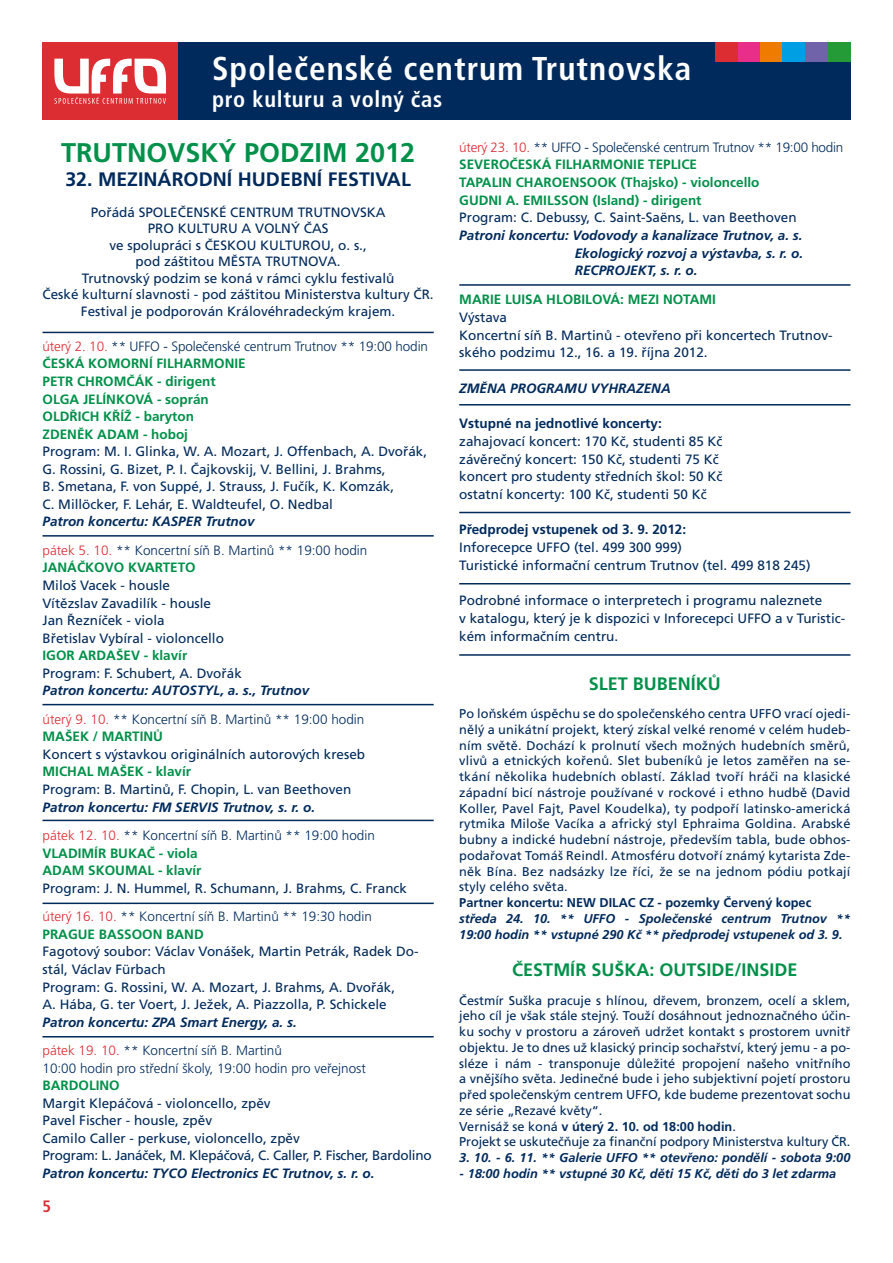
<style>
.page{position:relative;width:893px;height:1263px;background:#fff}
.page>*{position:absolute;margin:0;border:0;box-sizing:border-box;transform-origin:0 0}
.t1{font:700 condensed 33px "Frutiger CE";letter-spacing:.03em;color:#fff}
.t2{font:700 27px "Frutiger CE";color:#009049}
.t3{font:700 condensed 22.5px "Frutiger CE";letter-spacing:.03em;color:#fff}
.t4{font:700 19.5px "Frutiger CE";color:#002a5b}
.t5{font:700 18px "Frutiger CE";color:#009049}
.t6{font:700 condensed 16.5px "Frutiger CE";color:#dc2d33}
.t7{font:13.5px/17.5px "Frutiger CE";color:#002a5b}
.t8{font:700 13.5px/17.5px "Frutiger CE";color:#009049}
.t9{font:italic 700 13.5px/28.7px "Frutiger CE";color:#002a5b}
.t10{font:300 13.5px/28.7px "Frutiger CE";color:#002a5b}
.t11{font:700 13.5px "Frutiger CE";color:#002a5b}
.t12{font:12.75px/15.8px "Frutiger CE";color:#002a5b;text-align:justify}
.t13{font:italic 700 12.75px/15.8px "Frutiger CE";color:#002a5b}
.t14{font:700 12.75px "Frutiger CE";color:#002a5b}
.s1{font-weight:300;color:#dc2d33}
.s2{font-weight:300;color:#002a5b}
.s3{font-weight:700;font-style:italic}
.s4{color:#dc2d33}
.s5{font-weight:300;font-style:normal;color:#dc2d33}
.s6{font-weight:300;font-style:normal}
.s7{font-weight:300}
.s8{font-weight:700}
</style>
<div class="page">
<div style="left:178px;top:43px;width:672px;height:77px;background:#002a5b"></div>
<div style="left:43px;top:43px;width:135px;height:77px;background:#dc2d33"></div>
<div style="left:715px;top:43px;width:23px;height:19px;background:#dc2d33"></div>
<div style="left:738px;top:43px;width:22px;height:19px;background:#e82e89"></div>
<div style="left:760px;top:43px;width:23px;height:19px;background:#ef7c00"></div>
<div style="left:783px;top:43px;width:22px;height:19px;background:#009ee3"></div>
<div style="left:805px;top:43px;width:23px;height:19px;background:#7163a9"></div>
<div style="left:828px;top:43px;width:22px;height:19px;background:#249b37"></div>
<svg style="left:54px;top:59px;width:112px;height:45px"></svg>
<hr style="left:43px;top:332px;width:391px;height:1px;background:#002a5b">
<hr style="left:43px;top:535px;width:391px;height:2px;background:#002a5b">
<hr style="left:459px;top:284px;width:391px;height:2px;background:#002a5b">
<hr style="left:43px;top:902px;width:391px;height:2px;background:#002a5b">
<hr style="left:42px;top:704px;width:392px;height:1px;background:#002a5b">
<hr style="left:459px;top:369px;width:391px;height:2px;background:#002a5b">
<hr style="left:42px;top:820px;width:392px;height:1px;background:#002a5b">
<hr style="left:42px;top:1036px;width:392px;height:1px;background:#002a5b">
<hr style="left:459px;top:404px;width:391px;height:1px;background:#002a5b">
<hr style="left:459px;top:512px;width:391px;height:1px;background:#002a5b">
<hr style="left:459px;top:583px;width:391px;height:1px;background:#002a5b">
<hr style="left:459px;top:654px;width:391px;height:2px;background:#002a5b">
<h1 class="t1" style="left:212px;top:50px;width:481px">Společenské centrum Trutnovska</h1>
<h3 class="t3" style="left:212px;top:86px;width:232px">pro kulturu a volný čas</h3>
<h2 class="t2" style="left:61px;top:139px;width:356px">TRUTNOVSKÝ PODZIM 2012</h2>
<h3 class="t4" style="left:65px;top:169px;width:347px">32. MEZINÁRODNÍ HUDEBNÍ FESTIVAL</h3>
<p class="t7" style="left:43px;top:204px;width:393px;line-height:16.5px;text-align:center">Pořádá SPOLEČENSKÉ CENTRUM TRUTNOVSKA<br>PRO KULTURU A VOLNÝ ČAS<br>ve spolupráci s ČESKOU KULTUROU, o. s.,<br>pod záštitou MĚSTA TRUTNOVA.<br>Trutnovský podzim se koná v rámci cyklu festivalů<br>České kulturní slavnosti - pod záštitou Ministerstva kultury ČR.<br>Festival je podporován Královéhradeckým krajem.</p>
<p class="t8" style="left:43px;top:338px;width:387px"><span class="s1">úterý 2. 10.</span> <span class="s2">** UFFO - Společenské centrum Trutnov ** 19:00 hodin<br></span>ČESKÁ KOMORNÍ FILHARMONIE<br>PETR CHROMČÁK - dirigent<br>OLGA JELÍNKOVÁ - soprán<br>OLDŘICH KŘÍŽ - baryton<br>ZDENĚK ADAM - hoboj</p>
<p class="t7" style="left:43px;top:443px;width:386px">Program: M. I. Glinka, W. A. Mozart, J. Offenbach, A. Dvořák, G. Rossini, G. Bizet, P. I. Čajkovskij, V. Bellini, J. Brahms,<br>B. Smetana, F. von Suppé, J. Strauss, J. Fučík, K. Komzák,<br>C. Millöcker, F. Lehár, E. Waldteufel, O. Nedbal</p>
<p class="t10" style="left:43px;top:508px;width:326px"><span class="s3">Patron koncertu: KASPER Trutnov<br></span><span class="s4">pátek 5. 10.</span> ** Koncertní síň B. Martinů ** 19:00 hodin</p>
<p class="t8" style="left:43px;top:559px;width:155px">JANÁČKOVO KVARTETO</p>
<p class="t7" style="left:43px;top:577px;width:183px">Miloš Vacek - housle<br>Vítězslav Zavadilík - housle<br>Jan Řezníček - viola<br>Břetislav Vybíral - violoncello</p>
<p class="t8" style="left:43px;top:647px;width:146px">IGOR ARDAŠEV - klavír</p>
<p class="t7" style="left:43px;top:664px;width:201px">Program: F. Schubert, A. Dvořák</p>
<p class="t9" style="left:43px;top:676px;width:323px">Patron koncertu: AUTOSTYL, a. s., Trutnov<br><span class="s5">úterý 9. 10.</span> <span class="s6">** Koncertní síň B. Martinů ** 19:00 hodin</span></p>
<p class="t8" style="left:43px;top:728px;width:122px">MAŠEK / MARTINŮ</p>
<p class="t7" style="left:43px;top:746px;width:324px">Koncert s výstavkou originálních autorových kreseb</p>
<p class="t8" style="left:43px;top:763px;width:150px">MICHAL MAŠEK - klavír</p>
<p class="t7" style="left:43px;top:781px;width:310px">Program: B. Martinů, F. Chopin, L. van Beethoven</p>
<p class="t9" style="left:43px;top:793px;width:334px">Patron koncertu: FM SERVIS Trutnov, s. r. o.<br><span class="s5">pátek 12. 10.</span> <span class="s6">** Koncertní síň B. Martinů ** 19:00 hodin</span></p>
<p class="t8" style="left:43px;top:844px;width:161px">VLADIMÍR BUKAČ - viola<br>ADAM SKOUMAL - klavír</p>
<p class="t7" style="left:43px;top:874px;width:366px;line-height:28.7px">Program: J. N. Hummel, R. Schumann, J. Brahms, C. Franck <span class="s1">úterý 16. 10.</span> <span class="s7">** Koncertní síň B. Martinů ** 19:30 hodin</span></p>
<p class="t8" style="left:43px;top:926px;width:163px">PRAGUE BASSOON BAND</p>
<p class="t7" style="left:43px;top:943px;width:378px">Fagotový soubor: Václav Vonášek, Martin Petrák, Radek Do&shy;stál, Václav Fürbach<br>Program: G. Rossini, W. A. Mozart, J. Brahms, A. Dvořák,<br>A. Hába, G. ter Voert, J. Ježek, A. Piazzolla, P. Schickele</p>
<p class="t9" style="left:43px;top:1008px;width:256px">Patron koncertu: ZPA Smart Energy, a. s. <span class="s5">pátek 19. 10.</span> <span class="s6">** Koncertní síň B. Martinů</span></p>
<p class="t10" style="left:43px;top:1054px;width:325px">10:00 hodin pro střední školy, 19:00 hodin pro veřejnost</p>
<p class="t8" style="left:43px;top:1077px;width:79px">BARDOLINO</p>
<p class="t7" style="left:43px;top:1095px;width:391px">Margit Klepáčová - violoncello, zpěv<br>Pavel Fischer - housle, zpěv<br>Camilo Caller - perkuse, violoncello, zpěv<br>Program: L. Janáček, M. Klepáčová, C. Caller, P. Fischer, Bardolino</p>
<p class="t9" style="left:43px;top:1159px;width:334px">Patron koncertu: TYCO Electronics EC Trutnov, s. r. o.</p>
<p class="t8" style="left:459px;top:138px;width:386px"><span class="s1">úterý 23. 10.</span> <span class="s2">** UFFO - Společenské centrum Trutnov ** 19:00 hodin </span>SEVEROČESKÁ FILHARMONIE TEPLICE<br>TAPALIN CHAROENSOOK (Thajsko) - violoncello<br>GUDNI A. EMILSSON (Island) - dirigent</p>
<p class="t7" style="left:459px;top:209px;width:339px">Program: C. Debussy, C. Saint-Saëns, L. van Beethoven</p>
<p class="t9" style="left:575px;top:227px;width:230px;line-height:17.7px;text-align:justify;text-indent:-116px">Patroni koncertu: Vodovody a kanalizace Trutnov, a. s.<br>Ekologický rozvoj a výstavba, s. r. o.<br>RECPROJEKT, s. r. o.</p>
<p class="t8" style="left:459px;top:291px;width:258px">MARIE LUISA HLOBILOVÁ: MEZI NOTAMI</p>
<p class="t7" style="left:459px;top:309px;width:375px">Výstava<br>Koncertní síň B. Martinů - otevřeno při koncertech Trutnov&shy;ského podzimu 12., 16. a 19. října 2012.</p>
<p class="t9" style="left:459px;top:374px;width:213px">ZMĚNA PROGRAMU VYHRAZENA</p>
<p class="t11" style="left:459px;top:416px;width:204px">Vstupné na jednotlivé koncerty:</p>
<p class="t7" style="left:459px;top:433px;width:265px">zahajovací koncert: 170 Kč, studenti 85 Kč závěrečný koncert: 150 Kč, studenti 75 Kč koncert pro studenty středních škol: 50 Kč ostatní koncerty: 100 Kč, studenti 50 Kč</p>
<p class="t11" style="left:459px;top:523px;width:228px">Předprodej vstupenek od 3. 9. 2012:</p>
<p class="t7" style="left:459px;top:539px;width:353px">Inforecepce UFFO (tel. 499 300 999)<br>Turistické informační centrum Trutnov (tel. 499 818 245)</p>
<p class="t7" style="left:459px;top:592px;width:388px">Podrobné informace o interpretech i programu naleznete<br>v katalogu, který je k dispozici v Inforecepci UFFO a v Turistic&shy;kém informačním centru.</p>
<h3 class="t5" style="left:589px;top:674px;width:134px">SLET BUBENÍKŮ</h3>
<p class="t12" style="left:459px;top:706px;width:393px">Po loňském úspěchu se do společenského centra UFFO vrací ojedi&shy;nělý a unikátní projekt, který získal velké renomé v celém hudeb&shy;ním světě. Dochází k prolnutí všech možných hudebních směrů, vlivů a etnických kořenů. Slet bubeníků je letos zaměřen na se&shy;tkání několika hudebních oblastí. Základ tvoří hráči na klasické západní bicí nástroje používané v rockové i ethno hudbě (David Koller, Pavel Fajt, Pavel Koudelka), ty podpoří latinsko‑americká rytmika Miloše Vacíka a africký styl Ephraima Goldina. Arabské bubny a indické hudební nástroje, především tabla, bude obhos&shy;podařovat Tomáš Reindl. Atmosféru dotvoří známý kytarista Zde&shy;něk Bína. Bez nadsázky lze říci, že se na jednom pódiu potkají styly celého světa.</p>
<p class="t14" style="left:459px;top:896px;width:354px">Partner koncertu: NEW DILAC CZ - pozemky Červený kopec</p>
<p class="t13" style="left:459px;top:911px;width:393px">středa 24. 10. ** UFFO - Společenské centrum Trutnov **<br>19:00 hodin ** vstupné 290 Kč ** předprodej vstupenek od 3. 9.</p>
<h3 class="t5" style="left:512px;top:961px;width:287px">ČESTMÍR SUŠKA: OUTSIDE/INSIDE</h3>
<p class="t12" style="left:459px;top:993px;width:393px;text-align:left">Čestmír Suška pracuje s hlínou, dřevem, bronzem, ocelí a sklem, jeho cíl je však stále stejný. Touží dosáhnout jednoznačného účin&shy;ku sochy v prostoru a zároveň udržet kontakt s prostorem uvnitř objektu. Je to dnes už klasický princip sochařství, který jemu - a po&shy;sléze i nám - transponuje důležité propojení našeho vnitřního a vnějšího světa. Jedinečné bude i jeho subjektivní pojetí prostoru před společenským centrem UFFO, kde budeme prezentovat sochu ze série „Rezavé květy“.<br>Vernisáž se koná <span class="s8">v úterý 2. 10. od 18:00 hodin</span>.<br>Projekt se uskutečňuje za finanční podpory Ministerstva kultury ČR.</p>
<p class="t13" style="left:459px;top:1150px;width:393px">3. 10. - 6. 11. ** Galerie UFFO ** otevřeno: pondělí - sobota 9:00</p>
<p class="t13" style="left:459px;top:1166px;width:378px">- 18:00 hodin ** vstupné 30 Kč, děti 15 Kč, děti do 3 let zdarma</p>
<p class="t6" style="left:42px;top:1196px;width:10px">5</p>
</div>
